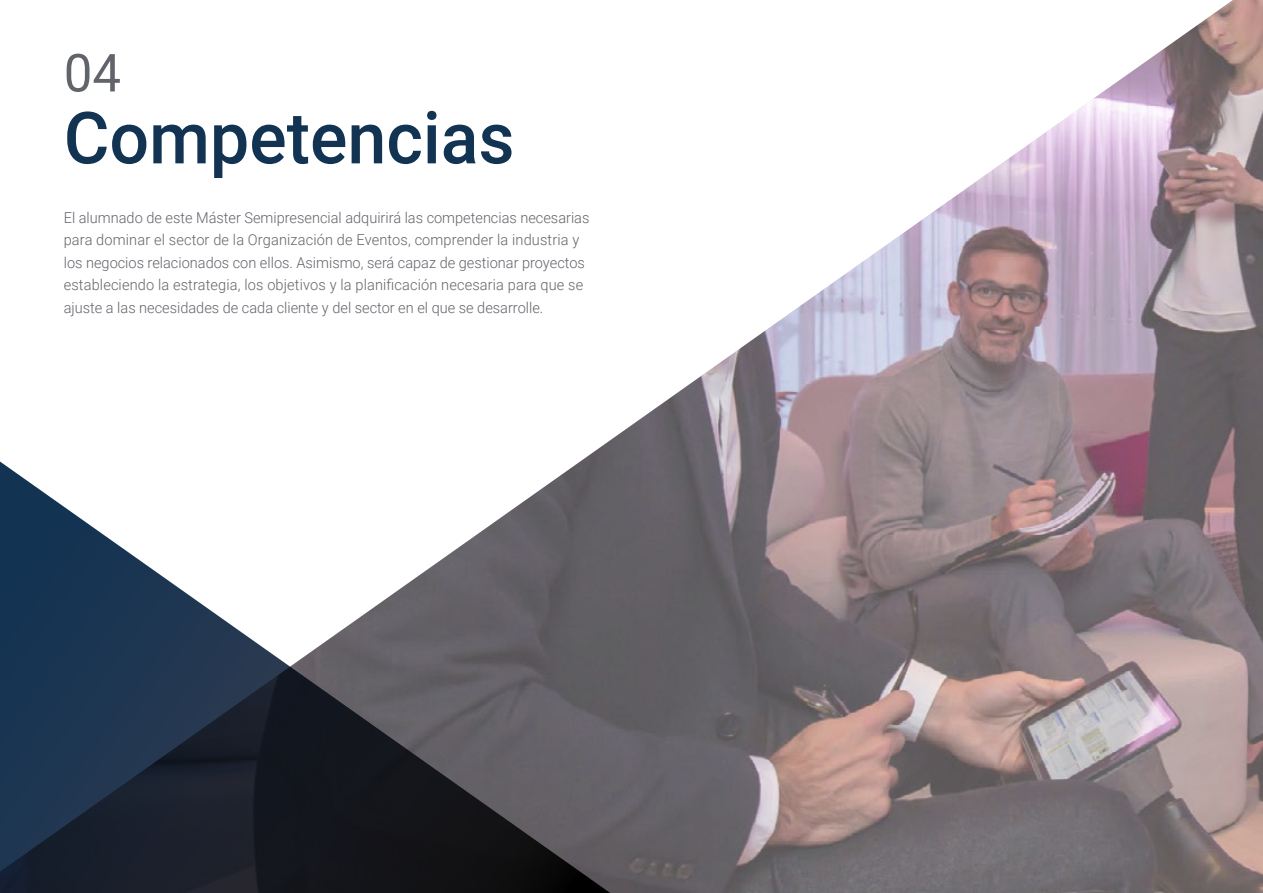
<style>
.page{position:relative;width:1263px;height:893px;background:#fff}
.page>*{position:absolute;margin:0;border:0;box-sizing:border-box;transform-origin:0 0}
.t1{font:500 72px "Roboto";color:#123352}
.t2{font:52.5px "Roboto";color:#61646a}
.t3{font:300 15px/22.5px "Roboto";color:#61646a}
</style>
<div class="page">
<img style="left:602px;top:0;width:661px;height:893px">
<svg style="left:0;top:446px;width:640px;height:447px"></svg>
<h2 class="t2" style="left:64px;top:36px;width:59px">04</h2>
<h1 class="t1" style="left:64px;top:87px;width:452px">Competencias</h1>
<p class="t3" style="left:64px;top:206px;width:527px">El alumnado de este Máster Semipresencial adquirirá las competencias necesarias para dominar el sector de la Organización de Eventos, comprender la industria y los negocios relacionados con ellos. Asimismo, será capaz de gestionar proyectos estableciendo la estrategia, los objetivos y la planificación necesaria para que se ajuste a las necesidades de cada cliente y del sector en el que se desarrolle.</p>
</div>
